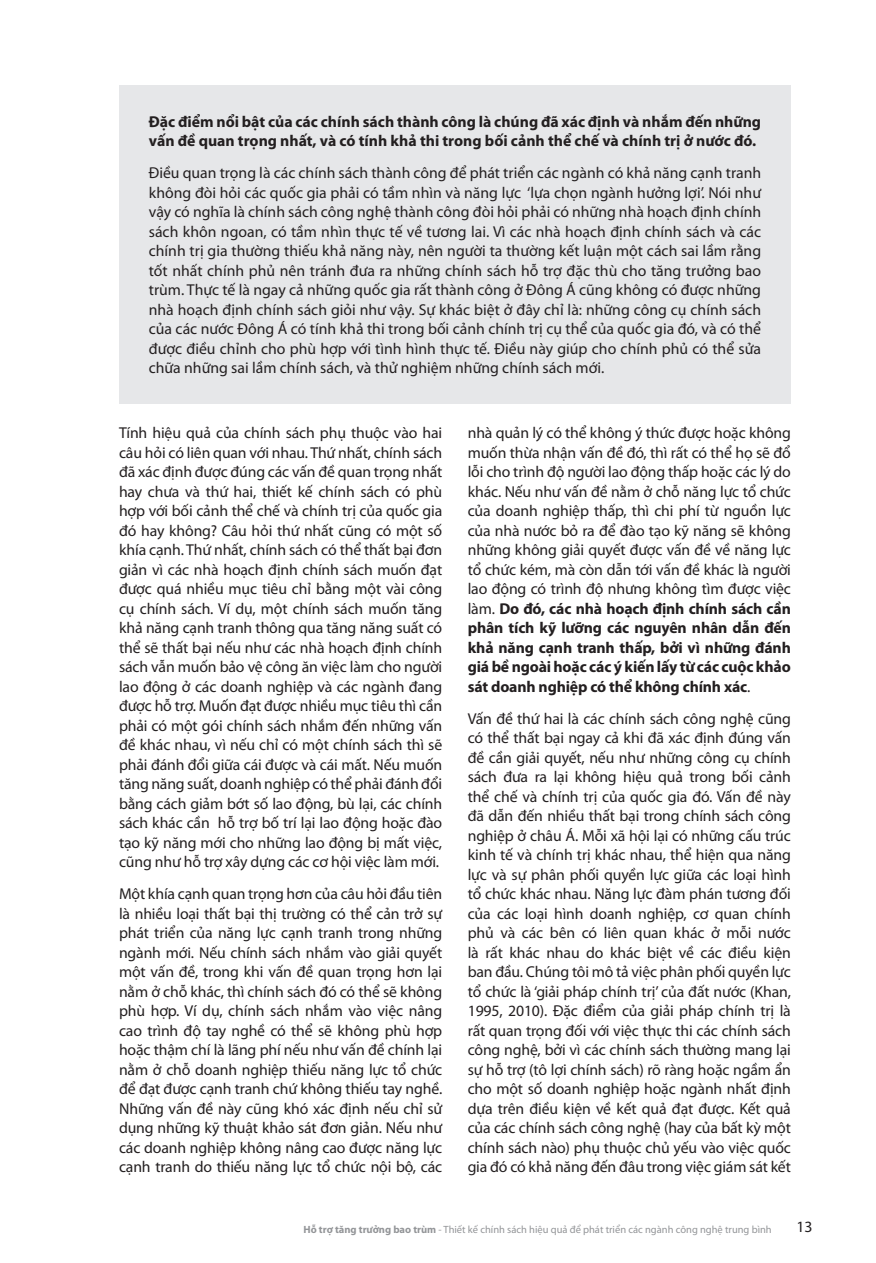
<style>
.page{position:relative;width:876px;height:1263px;background:#fff}
.page>*{position:absolute;margin:0;border:0;box-sizing:border-box;transform-origin:0 0}
.t1{font:15.75px/19.5px "Myriad Pro";letter-spacing:-.01em;color:#231f20;text-align:justify}
.t2{font:700 15.75px/19.5px "Myriad Pro";color:#231f20}
.t3{font:10.5px "Myriad Pro";color:#939598}
.s1{font-weight:700}
</style>
<div class="page">
<div style="left:119px;top:85px;width:672px;height:318px;background:#e6e7e9"></div>
<p class="t2" style="left:149px;top:111px;width:614px">Đặc điểm nổi bật của các chính sách thành công là chúng đã xác định và nhắm đến những vấn đề quan trọng nhất, và có tính khả thi trong bối cảnh thể chế và chính trị ở nước đó.</p>
<p class="t1" style="left:149px;top:163px;width:614px">Điều quan trọng là các chính sách thành công để phát triển các ngành có khả năng cạnh tranh không đòi hỏi các quốc gia phải có tầm nhìn và năng lực ‘lựa chọn ngành hưởng lợi’. Nói như vậy có nghĩa là chính sách công nghệ thành công đòi hỏi phải có những nhà hoạch định chính sách khôn ngoan, có tầm nhìn thực tế về tương lai. Vì các nhà hoạch định chính sách và các chính trị gia thường thiếu khả năng này, nên người ta thường kết luận một cách sai lầm rằng tốt nhất chính phủ nên tránh đưa ra những chính sách hỗ trợ đặc thù cho tăng trưởng bao trùm. Thực tế là ngay cả những quốc gia rất thành công ở Đông Á cũng không có được những nhà hoạch định chính sách giỏi như vậy. Sự khác biệt ở đây chỉ là: những công cụ chính sách của các nước Đông Á có tính khả thi trong bối cảnh chính trị cụ thể của quốc gia đó, và có thể được điều chỉnh cho phù hợp với tình hình thực tế. Điều này giúp cho chính phủ có thể sửa chữa những sai lầm chính sách, và thử nghiệm những chính sách mới.</p>
<p class="t1" style="left:119px;top:423px;width:325px">Tính hiệu quả của chính sách phụ thuộc vào hai câu hỏi có liên quan với nhau. Thứ nhất, chính sách đã xác định được đúng các vấn đề quan trọng nhất hay chưa và thứ hai, thiết kế chính sách có phù hợp với bối cảnh thể chế và chính trị của quốc gia đó hay không? Câu hỏi thứ nhất cũng có một số khía cạnh. Thứ nhất, chính sách có thể thất bại đơn giản vì các nhà hoạch định chính sách muốn đạt được quá nhiều mục tiêu chỉ bằng một vài công cụ chính sách. Ví dụ, một chính sách muốn tăng khả năng cạnh tranh thông qua tăng năng suất có thể sẽ thất bại nếu như các nhà hoạch định chính sách vẫn muốn bảo vệ công ăn việc làm cho người lao động ở các doanh nghiệp và các ngành đang được hỗ trợ. Muốn đạt được nhiều mục tiêu thì cần phải có một gói chính sách nhắm đến những vấn đề khác nhau, vì nếu chỉ có một chính sách thì sẽ phải đánh đổi giữa cái được và cái mất. Nếu muốn tăng năng suất, doanh nghiệp có thể phải đánh đổi bằng cách giảm bớt số lao động, bù lại, các chính sách khác cần hỗ trợ bố trí lại lao động hoặc đào tạo kỹ năng mới cho những lao động bị mất việc, cũng như hỗ trợ xây dựng các cơ hội việc làm mới.</p>
<p class="t1" style="left:119px;top:884px;width:325px">Một khía cạnh quan trọng hơn của câu hỏi đầu tiên là nhiều loại thất bại thị trường có thể cản trở sự phát triển của năng lực cạnh tranh trong những ngành mới. Nếu chính sách nhắm vào giải quyết một vấn đề, trong khi vấn đề quan trọng hơn lại nằm ở chỗ khác, thì chính sách đó có thể sẽ không phù hợp. Ví dụ, chính sách nhắm vào việc nâng cao trình độ tay nghề có thể sẽ không phù hợp hoặc thậm chí là lãng phí nếu như vấn đề chính lại nằm ở chỗ doanh nghiệp thiếu năng lực tổ chức để đạt được cạnh tranh chứ không thiếu tay nghề.<br>Những vấn đề này cũng khó xác định nếu chỉ sử dụng những kỹ thuật khảo sát đơn giản. Nếu như các doanh nghiệp không nâng cao được năng lực cạnh tranh do thiếu năng lực tổ chức nội bộ, các</p>
<p class="t1" style="left:468px;top:423px;width:325px">nhà quản lý có thể không ý thức được hoặc không muốn thừa nhận vấn đề đó, thì rất có thể họ sẽ đổ lỗi cho trình độ người lao động thấp hoặc các lý do khác. Nếu như vấn đề nằm ở chỗ năng lực tổ chức của doanh nghiệp thấp, thì chi phí từ nguồn lực của nhà nước bỏ ra để đào tạo kỹ năng sẽ không những không giải quyết được vấn đề về năng lực tổ chức kém, mà còn dẫn tới vấn đề khác là người lao động có trình độ nhưng không tìm được việc làm. <span class="s1">Do đó, các nhà hoạch định chính sách cần phân tích kỹ lưỡng các nguyên nhân dẫn đến khả năng cạnh tranh thấp, bởi vì những đánh giá bề ngoài hoặc các ý kiến lấy từ các cuộc khảo sát doanh nghiệp có thể không chính xác</span>.</p>
<p class="t1" style="left:468px;top:708px;width:325px">Vấn đề thứ hai là các chính sách công nghệ cũng có thể thất bại ngay cả khi đã xác định đúng vấn đề cần giải quyết, nếu như những công cụ chính sách đưa ra lại không hiệu quả trong bối cảnh thể chế và chính trị của quốc gia đó. Vấn đề này đã dẫn đến nhiều thất bại trong chính sách công nghiệp ở châu Á. Mỗi xã hội lại có những cấu trúc kinh tế và chính trị khác nhau, thể hiện qua năng lực và sự phân phối quyền lực giữa các loại hình tổ chức khác nhau. Năng lực đàm phán tương đối của các loại hình doanh nghiệp, cơ quan chính phủ và các bên có liên quan khác ở mỗi nước là rất khác nhau do khác biệt về các điều kiện ban đầu. Chúng tôi mô tả việc phân phối quyền lực tổ chức là ‘giải pháp chính trị’ của đất nước (Khan, 1995, 2010). Đặc điểm của giải pháp chính trị là rất quan trọng đối với việc thực thi các chính sách công nghệ, bởi vì các chính sách thường mang lại sự hỗ trợ (tô lợi chính sách) rõ ràng hoặc ngầm ẩn cho một số doanh nghiệp hoặc ngành nhất định dựa trên điều kiện về kết quả đạt được. Kết quả của các chính sách công nghệ (hay của bất kỳ một chính sách nào) phụ thuộc chủ yếu vào việc quốc gia đó có khả năng đến đâu trong việc giám sát kết</p>
<p class="t3" style="left:304px;top:1223px;width:470px"><span class="s1">Hỗ trợ tăng trưởng bao trùm</span> - Thiết kế chính sách hiệu quả để phát triển các ngành công nghệ trung bình</p>
<p class="t1" style="left:796px;top:1217px;width:18px">13</p>
</div>
